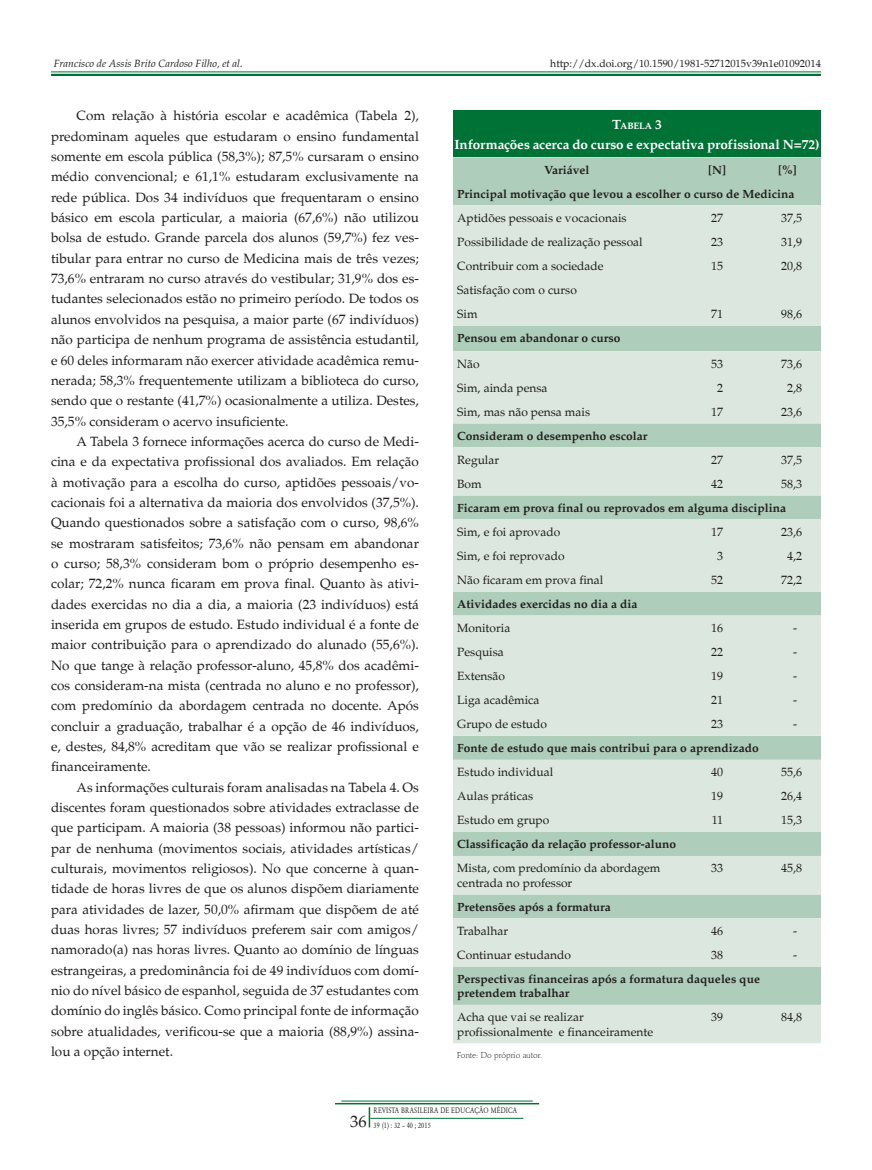
<style>
.page{position:relative;width:872px;height:1170px;background:#fff}
.page>*{position:absolute;margin:0;border:0;box-sizing:border-box;transform-origin:0 0}
.Num_Footer{font:16.5px "Palton Roman";color:#231f20}
.Body_text{font:13.5px/20.2px "Palton Roman";color:#231f20;text-align:justify}
.O_White{font:700 13.5px "Palton";letter-spacing:-.005em;color:#fff}
.TE{font:12px/14.4px "Palton Roman";color:#231f20}
.t1{font:700 12px/14.4px "Palton";color:#231f20}
.t2{font:10.5px "Palton Roman";color:#231f20}
.t3{font:italic 10.5px "Palton";color:#231f20}
.O_White-2{font:700 9.45px "Palton";letter-spacing:-.01em;color:#fff}
.fonte{font:300 9px "Palton";color:#231f20}
.t4{font:8.25px "Garamond";letter-spacing:.03em;color:#231f20;scale:.8 1}
.s1{font-size:13.5px}
</style>
<div class="page">
<hr style="left:370px;top:1117px;width:153px;height:1px;background:#007236">
<svg style="left:369px;top:1107px;width:1px;height:20px"></svg>
<hr style="left:341px;top:1100px;width:192px;height:1px;background:#007236">
<hr style="left:335px;top:1102px;width:204px;height:2px;background:#007236">
<hr style="left:51px;top:71px;width:770px;height:1px;background:#007236">
<hr style="left:51px;top:74px;width:770px;height:2px;background:#007236">
<div style="left:453px;top:111px;width:368px;height:46px;background:#007236"></div>
<div style="left:453px;top:157px;width:368px;height:48px;background:#aecdba"></div>
<svg style="left:453px;top:205px;width:368px;height:838px;background:#d0e1d6"></svg>
<p class="t3" style="left:54px;top:58px;width:191px">Francisco de Assis Brito Cardoso Filho, et al.</p>
<p class="t2" style="left:550px;top:57px;width:272px">http://dx.doi.org/10.1590/1981-52712015v39n1e01092014</p>
<p class="Body_text" style="left:51px;top:106px;width:369px;text-indent:26px">Com relação à história escolar e acadêmica (Tabela 2), predominam aqueles que estudaram o ensino fundamental somente em escola pública (58,3%); 87,5% cursaram o ensino médio convencional; e 61,1% estudaram exclusivamente na rede pública. Dos 34 indivíduos que frequentaram o ensino básico em escola particular, a maioria (67,6%) não utilizou bolsa de estudo. Grande parcela dos alunos (59,7%) fez ves&shy;tibular para entrar no curso de Medicina mais de três vezes; 73,6% entraram no curso através do vestibular; 31,9% dos es&shy;tudantes selecionados estão no primeiro período. De todos os alunos envolvidos na pesquisa, a maior parte (67 indivíduos) não participa de nenhum programa de assistência estudantil, e 60 deles informaram não exercer atividade acadêmica remu&shy;nerada; 58,3% frequentemente utilizam a biblioteca do curso, sendo que o restante (41,7%) ocasionalmente a utiliza. Destes, 35,5% consideram o acervo insuficiente.</p>
<p class="Body_text" style="left:51px;top:431px;width:369px;text-indent:26px">A Tabela 3 fornece informações acerca do curso de Medi&shy;cina e da expectativa profissional dos avaliados. Em relação à motivação para a escolha do curso, aptidões pessoais/vo&shy;cacionais foi a alternativa da maioria dos envolvidos (37,5%).<br>Quando questionados sobre a satisfação com o curso, 98,6% se mostraram satisfeitos; 73,6% não pensam em abandonar o curso; 58,3% consideram bom o próprio desempenho es&shy;colar; 72,2% nunca ficaram em prova final. Quanto às ativi&shy;dades exercidas no dia a dia, a maioria (23 indivíduos) está inserida em grupos de estudo. Estudo individual é a fonte de maior contribuição para o aprendizado do alunado (55,6%).<br>No que tange à relação professor-aluno, 45,8% dos acadêmi&shy;cos consideram-na mista (centrada no aluno e no professor), com predomínio da abordagem centrada no docente. Após concluir a graduação, trabalhar é a opção de 46 indivíduos, e, destes, 84,8% acreditam que vão se realizar profissional e financeiramente.</p>
<p class="Body_text" style="left:51px;top:777px;width:369px;text-indent:26px">As informações culturais foram analisadas na Tabela 4. Os discentes foram questionados sobre atividades extraclasse de que participam. A maioria (38 pessoas) informou não partici&shy;par de nenhuma (movimentos sociais, atividades artísticas/ culturais, movimentos religiosos). No que concerne à quan&shy;tidade de horas livres de que os alunos dispõem diariamente para atividades de lazer, 50,0% afirmam que dispõem de até duas horas livres; 57 indivíduos preferem sair com amigos/ namorado(a) nas horas livres. Quanto ao domínio de línguas estrangeiras, a predominância foi de 49 indivíduos com domí&shy;nio do nível básico de espanhol, seguida de 37 estudantes com domínio do inglês básico. Como principal fonte de informação sobre atualidades, verificou-se que a maioria (88,9%) assina&shy;lou a opção internet.</p>
<p class="O_White-2" style="left:612px;top:120px;width:51px"><span class="s1">T</span>ABELA <span class="s1">3</span></p>
<p class="O_White" style="left:454px;top:136px;width:367px">Informações acerca do curso e expectativa profissional N=72)</p>
<p class="t1" style="left:544px;top:162px;width:47px">Variável</p>
<p class="t1" style="left:708px;top:162px;width:19px">[N]</p>
<p class="t1" style="left:778px;top:162px;width:20px">[%]</p>
<p class="t1" style="left:457px;top:186px;width:338px">Principal motivação que levou a escolher o curso de Medicina</p>
<p class="TE" style="left:457px;top:210px;width:171px">Aptidões pessoais e vocacionais</p>
<p class="TE" style="left:711px;top:210px;width:13px">27</p>
<p class="TE" style="left:781px;top:210px;width:22px">37,5</p>
<p class="TE" style="left:457px;top:235px;width:187px">Possibilidade de realização pessoal</p>
<p class="TE" style="left:711px;top:235px;width:13px">23</p>
<p class="TE" style="left:781px;top:235px;width:22px">31,9</p>
<p class="TE" style="left:457px;top:259px;width:148px">Contribuir com a sociedade</p>
<p class="TE" style="left:711px;top:259px;width:13px">15</p>
<p class="TE" style="left:781px;top:259px;width:22px">20,8</p>
<p class="TE" style="left:457px;top:283px;width:121px">Satisfação com o curso</p>
<p class="TE" style="left:457px;top:307px;width:22px">Sim</p>
<p class="TE" style="left:711px;top:307px;width:13px">71</p>
<p class="TE" style="left:781px;top:307px;width:22px">98,6</p>
<p class="t1" style="left:457px;top:330px;width:165px">Pensou em abandonar o curso</p>
<p class="TE" style="left:457px;top:356px;width:24px">Não</p>
<p class="TE" style="left:711px;top:356px;width:13px">53</p>
<p class="TE" style="left:781px;top:356px;width:22px">73,6</p>
<p class="TE" style="left:457px;top:380px;width:92px">Sim, ainda pensa</p>
<p class="TE" style="left:717px;top:380px;width:7px">2</p>
<p class="TE" style="left:787px;top:380px;width:16px">2,8</p>
<p class="TE" style="left:457px;top:404px;width:134px">Sim, mas não pensa mais</p>
<p class="TE" style="left:711px;top:404px;width:13px">17</p>
<p class="TE" style="left:781px;top:404px;width:22px">23,6</p>
<p class="t1" style="left:457px;top:428px;width:192px">Consideram o desempenho escolar</p>
<p class="TE" style="left:457px;top:452px;width:43px">Regular</p>
<p class="TE" style="left:711px;top:452px;width:13px">27</p>
<p class="TE" style="left:781px;top:452px;width:22px">37,5</p>
<p class="TE" style="left:457px;top:476px;width:26px">Bom</p>
<p class="TE" style="left:711px;top:476px;width:13px">42</p>
<p class="TE" style="left:781px;top:476px;width:22px">58,3</p>
<p class="t1" style="left:457px;top:500px;width:330px">Ficaram em prova final ou reprovados em alguma disciplina</p>
<p class="TE" style="left:457px;top:524px;width:105px">Sim, e foi aprovado</p>
<p class="TE" style="left:711px;top:524px;width:13px">17</p>
<p class="TE" style="left:781px;top:524px;width:22px">23,6</p>
<p class="TE" style="left:457px;top:548px;width:109px">Sim, e foi reprovado</p>
<p class="TE" style="left:717px;top:548px;width:7px">3</p>
<p class="TE" style="left:787px;top:548px;width:16px">4,2</p>
<p class="TE" style="left:457px;top:573px;width:148px">Não ficaram em prova final</p>
<p class="TE" style="left:711px;top:573px;width:13px">52</p>
<p class="TE" style="left:781px;top:573px;width:22px">72,2</p>
<p class="t1" style="left:457px;top:596px;width:182px">Atividades exercidas no dia a dia</p>
<p class="TE" style="left:457px;top:621px;width:55px">Monitoria</p>
<p class="TE" style="left:711px;top:621px;width:13px">16</p>
<p class="TE" style="left:793px;top:621px;width:5px">-</p>
<p class="TE" style="left:457px;top:645px;width:48px">Pesquisa</p>
<p class="TE" style="left:711px;top:645px;width:13px">22</p>
<p class="TE" style="left:793px;top:645px;width:5px">-</p>
<p class="TE" style="left:457px;top:669px;width:49px">Extensão</p>
<p class="TE" style="left:711px;top:669px;width:13px">19</p>
<p class="TE" style="left:793px;top:669px;width:5px">-</p>
<p class="TE" style="left:457px;top:693px;width:84px">Liga acadêmica</p>
<p class="TE" style="left:711px;top:693px;width:13px">21</p>
<p class="TE" style="left:793px;top:693px;width:5px">-</p>
<p class="TE" style="left:457px;top:717px;width:91px">Grupo de estudo</p>
<p class="TE" style="left:711px;top:717px;width:13px">23</p>
<p class="TE" style="left:793px;top:717px;width:5px">-</p>
<p class="t1" style="left:457px;top:741px;width:303px">Fonte de estudo que mais contribui para o aprendizado</p>
<p class="TE" style="left:457px;top:765px;width:98px">Estudo individual</p>
<p class="TE" style="left:711px;top:765px;width:13px">40</p>
<p class="TE" style="left:781px;top:765px;width:22px">55,6</p>
<p class="TE" style="left:457px;top:789px;width:77px">Aulas práticas</p>
<p class="TE" style="left:711px;top:789px;width:13px">19</p>
<p class="TE" style="left:781px;top:789px;width:22px">26,4</p>
<p class="TE" style="left:457px;top:813px;width:94px">Estudo em grupo</p>
<p class="TE" style="left:711px;top:813px;width:13px">11</p>
<p class="TE" style="left:781px;top:813px;width:22px">15,3</p>
<p class="t1" style="left:457px;top:837px;width:220px">Classificação da relação professor-aluno</p>
<p class="TE" style="left:457px;top:861px;width:205px">Mista, com predomínio da abordagem centrada no professor</p>
<p class="TE" style="left:711px;top:861px;width:13px">33</p>
<p class="TE" style="left:781px;top:861px;width:22px">45,8</p>
<p class="t1" style="left:457px;top:899px;width:155px">Pretensões após a formatura</p>
<p class="TE" style="left:457px;top:923px;width:52px">Trabalhar</p>
<p class="TE" style="left:711px;top:923px;width:13px">46</p>
<p class="TE" style="left:793px;top:923px;width:5px">-</p>
<p class="TE" style="left:457px;top:947px;width:115px">Continuar estudando</p>
<p class="TE" style="left:711px;top:947px;width:13px">38</p>
<p class="TE" style="left:793px;top:947px;width:5px">-</p>
<p class="t1" style="left:457px;top:971px;width:304px">Perspectivas financeiras após a formatura daqueles que pretendem trabalhar</p>
<p class="TE" style="left:457px;top:1010px;width:197px">Acha que vai se realizar profissionalmente e financeiramente</p>
<p class="TE" style="left:711px;top:1010px;width:13px">39</p>
<p class="TE" style="left:781px;top:1010px;width:22px">84,8</p>
<p class="fonte" style="left:457px;top:1049px;width:86px">Fonte: Do próprio autor.</p>
<p class="t4" style="left:373px;top:1105px;width:181px">REVISTA BRASILEIRA DE EDUCAÇÃO MÉDICA</p>
<p class="Num_Footer" style="left:350px;top:1111px;width:18px">36</p>
<p class="t4" style="left:373px;top:1120px;width:73px">39 (1) : 32 – 40 ; 2015</p>
</div>
